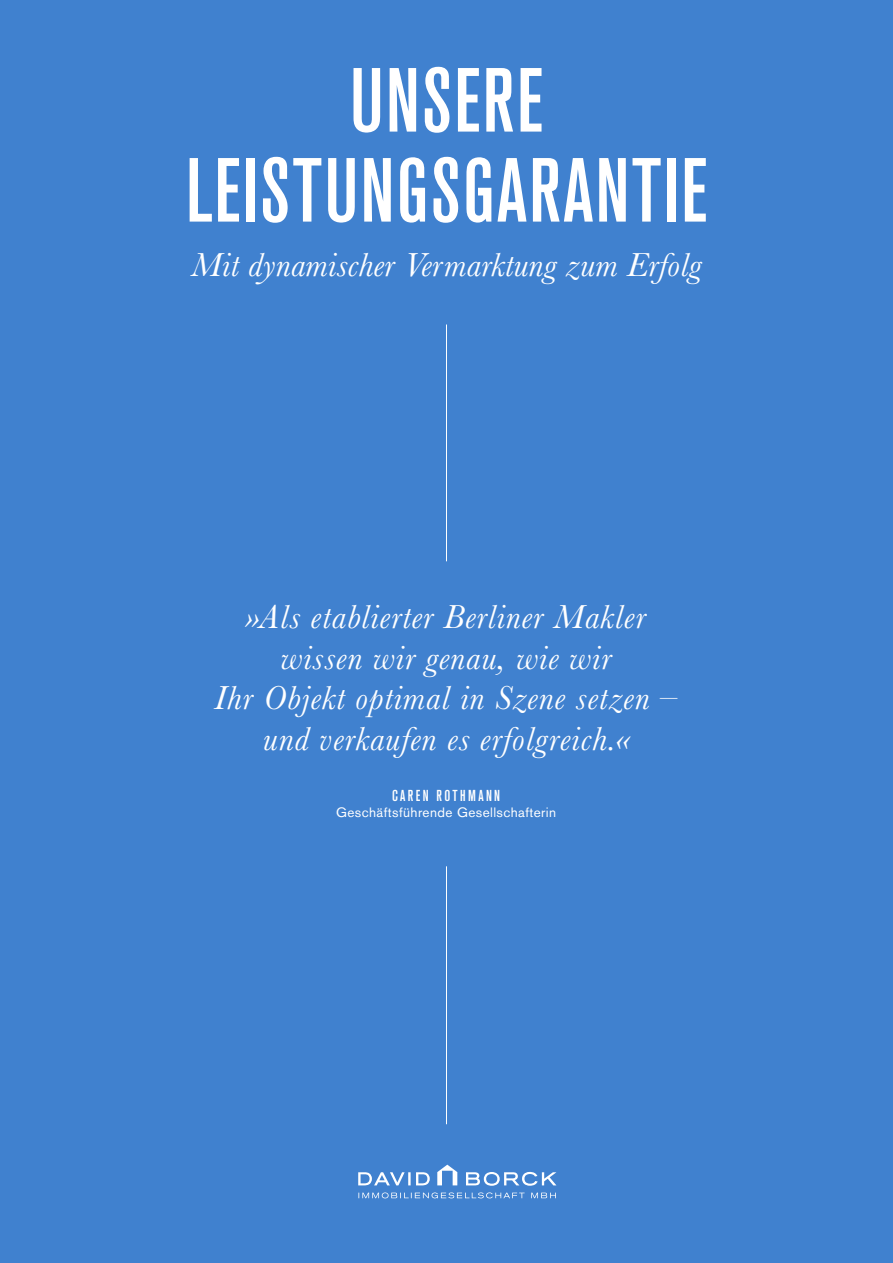
<style>
.page{position:relative;width:893px;height:1263px;background:#4081cf}
.page>*{position:absolute;margin:0;border:0;box-sizing:border-box;transform-origin:0 0}
.t1{font:500 condensed 90px/90px "Akzidenz Grotesk BQ";letter-spacing:.025em;color:#fff;text-align:center}
.t2{font:italic 34.5px/40.5px "Baskerville";letter-spacing:.03em;color:#fff;text-align:center}
.t3{font:italic 34.5px "Baskerville";letter-spacing:.01em;color:#fff}
.t4{font:500 condensed 15.75px "Akzidenz Grotesk BQ";letter-spacing:.15em;color:#fff}
.t5{font:13.5px "Akzidenz Grotesk BQ";letter-spacing:.03em;color:#fff}
</style>
<div class="page">
<svg style="left:358px;top:1164px;width:198px;height:22px"></svg>
<svg style="left:358px;top:1192px;width:198px;height:6px"></svg>
<hr style="left:446px;top:324px;width:1px;height:237px;background:#fff">
<hr style="left:446px;top:866px;width:1px;height:258px;background:#fff">
<h1 class="t1" style="left:186px;top:55px;width:523px">UNSERE<br>LEISTUNGSGARANTIE</h1>
<p class="t3" style="left:192px;top:241px;width:511px">Mit dynamischer Vermarktung zum Erfolg</p>
<p class="t2" style="left:214px;top:597px;width:465px">»Als etablierter Berliner Makler wissen wir genau, wie wir<br>Ihr Objekt optimal in Szene setzen – und verkaufen es erfolgreich.«</p>
<p class="t4" style="left:392px;top:786px;width:110px">CAREN ROTHMANN</p>
<p class="t5" style="left:336px;top:805px;width:222px">Geschäftsführende Gesellschafterin</p>
</div>
